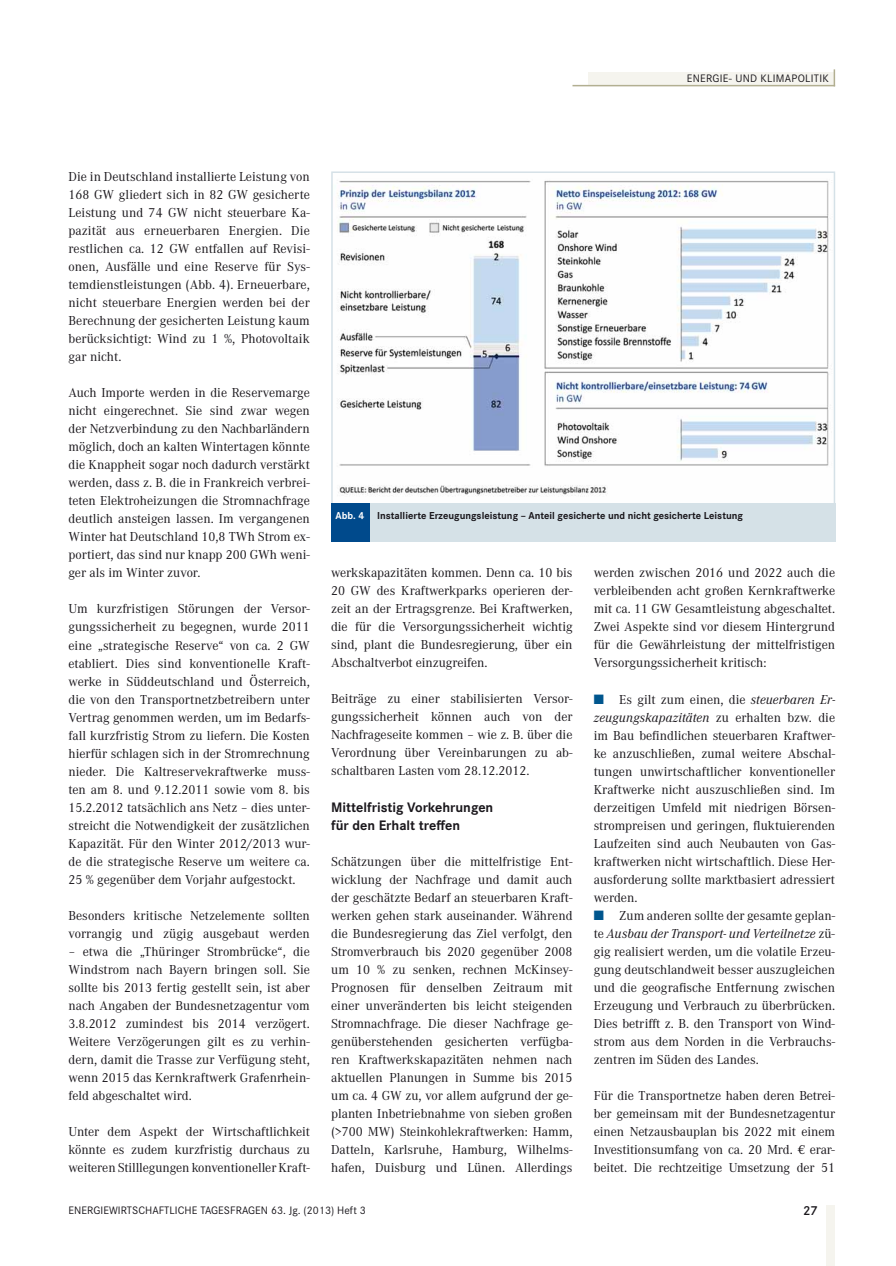
<style>
.page{position:relative;width:896px;height:1266px;background:#fff}
.page>*{position:absolute;margin:0;border:0;box-sizing:border-box;transform-origin:0 0}
.t1{font:700 14.25px/18px "Corporate S";color:#1a171c}
.t2{font:13.5px/18px "Corporate A";color:#1a171c;text-align:justify}
.t3{font:600 13.5px "Corporate S";color:#1a171c}
.t4{font:11.25px "Corporate S";letter-spacing:.005em;color:#1a171c}
.t5{font:11.25px "Corporate S";letter-spacing:.025em;color:#1a171c}
.t6{font:700 10.5px "Corporate S";color:#1a171c}
.s1{color:#fff}
.s2{font-style:italic}
</style>
<div class="page">
<div style="left:588px;top:72px;width:247px;height:13px;background:#f5f4ee"></div>
<hr style="left:572px;top:85px;width:263px;height:1px;background:#b2af91">
<svg style="left:833px;top:69px;width:2px;height:16px"></svg>
<div style="left:826px;top:1205px;width:9px;height:60px;background:#f5f4ee"></div>
<img style="left:337px;top:180px;width:492px;height:316px">
<div style="left:332px;top:503px;width:503px;height:38px;background:#d5e1e7"></div>
<div style="left:331px;top:503px;width:38px;height:38px;background:#004a8c"></div>
<p class="t5" style="left:686px;top:74px;width:143px">ENERGIE- UND KLIMAPOLITIK</p>
<p class="t2" style="left:68px;top:169px;width:243px">Die in Deutschland installierte Leistung von 168 GW gliedert sich in 82 GW gesicherte Leistung und 74 GW nicht steuerbare Ka&shy;pazität aus erneuerbaren Energien. Die restlichen ca. 12 GW entfallen auf Revisi&shy;onen, Ausfälle und eine Reserve für Sys&shy;temdienstleistungen (Abb. 4). Erneuerbare, nicht steuerbare Energien werden bei der Berechnung der gesicherten Leistung kaum berücksichtigt: Wind zu 1 %, Photovoltaik gar nicht.</p>
<p class="t2" style="left:68px;top:385px;width:243px">Auch Importe werden in die Reservemarge nicht eingerechnet. Sie sind zwar wegen der Netzverbindung zu den Nachbarländern möglich, doch an kalten Wintertagen könnte die Knappheit sogar noch dadurch verstärkt werden, dass z. B. die in Frankreich verbrei&shy;teten Elektroheizungen die Stromnachfrage deutlich ansteigen lassen. Im vergangenen Winter hat Deutschland 10,8 TWh Strom ex&shy;portiert, das sind nur knapp 200 GWh weni&shy;ger als im Winter zuvor.</p>
<p class="t2" style="left:68px;top:601px;width:243px">Um kurzfristigen Störungen der Versor&shy;gungssicherheit zu begegnen, wurde 2011 eine „strategische Reserve“ von ca. 2 GW etabliert. Dies sind konventionelle Kraft&shy;werke in Süddeutschland und Österreich, die von den Transportnetzbetreibern unter Vertrag genommen werden, um im Bedarfs&shy;fall kurzfristig Strom zu liefern. Die Kosten hierfür schlagen sich in der Stromrechnung nieder. Die Kaltreservekraftwerke muss&shy;ten am 8. und 9.12.2011 sowie vom 8. bis 15.2.2012 tatsächlich ans Netz – dies unter&shy;streicht die Notwendigkeit der zusätzlichen Kapazität. Für den Winter 2012/2013 wur&shy;de die strategische Reserve um weitere ca.<br>25 % gegenüber dem Vorjahr aufgestockt.</p>
<p class="t2" style="left:68px;top:907px;width:243px">Besonders kritische Netzelemente sollten vorrangig und zügig ausgebaut werden</p>
<p class="t2" style="left:68px;top:943px;width:243px">– etwa die „Thüringer Strombrücke“, die Windstrom nach Bayern bringen soll. Sie sollte bis 2013 fertig gestellt sein, ist aber nach Angaben der Bundesnetzagentur vom 3.8.2012 zumindest bis 2014 verzögert.<br>Weitere Verzögerungen gilt es zu verhin&shy;dern, damit die Trasse zur Verfügung steht, wenn 2015 das Kernkraftwerk Grafenrhein&shy;feld abgeschaltet wird.</p>
<p class="t2" style="left:68px;top:1123px;width:243px">Unter dem Aspekt der Wirtschaftlichkeit könnte es zudem kurzfristig durchaus zu weiteren Stilllegungen konventioneller Kraft-</p>
<p class="t6" style="left:335px;top:511px;width:409px"><span class="s1">Abb. 4</span> Installierte Erzeugungsleistung – Anteil gesicherte und nicht gesicherte Leistung</p>
<p class="t2" style="left:331px;top:565px;width:243px">werkskapazitäten kommen. Denn ca. 10 bis 20 GW des Kraftwerkparks operieren der&shy;zeit an der Ertragsgrenze. Bei Kraftwerken, die für die Versorgungssicherheit wichtig sind, plant die Bundesregierung, über ein Abschaltverbot einzugreifen.</p>
<p class="t2" style="left:331px;top:691px;width:243px">Beiträge zu einer stabilisierten Versor&shy;gungssicherheit können auch von der Nachfrageseite kommen – wie z. B. über die Verordnung über Vereinbarungen zu ab&shy;schaltbaren Lasten vom 28.12.2012.</p>
<p class="t1" style="left:331px;top:799px;width:164px">Mittelfristig Vorkehrungen für den Erhalt treffen</p>
<p class="t2" style="left:331px;top:853px;width:243px">Schätzungen über die mittelfristige Ent&shy;wicklung der Nachfrage und damit auch der geschätzte Bedarf an steuerbaren Kraft&shy;werken gehen stark auseinander. Während die Bundesregierung das Ziel verfolgt, den Stromverbrauch bis 2020 gegenüber 2008 um 10 % zu senken, rechnen McKinsey-Prognosen für denselben Zeitraum mit einer unveränderten bis leicht steigenden Stromnachfrage. Die dieser Nachfrage ge&shy;genüberstehenden gesicherten verfügba&shy;ren Kraftwerkskapazitäten nehmen nach aktuellen Planungen in Summe bis 2015 um ca. 4 GW zu, vor allem aufgrund der ge&shy;planten Inbetriebnahme von sieben großen (&gt;700 MW) Steinkohlekraftwerken: Hamm, Datteln, Karlsruhe, Hamburg, Wilhelms&shy;hafen, Duisburg und Lünen. Allerdings</p>
<p class="t2" style="left:593px;top:565px;width:243px">werden zwischen 2016 und 2022 auch die verbleibenden acht großen Kernkraftwerke mit ca. 11 GW Gesamtleistung abgeschaltet.<br>Zwei Aspekte sind vor diesem Hintergrund für die Gewährleistung der mittelfristigen Versorgungssicherheit kritisch:</p>
<p class="t2" style="left:593px;top:691px;width:243px;text-indent:26px">Es gilt zum einen, die <span class="s2">steuerbaren Er&shy;zeugungskapazitäten</span> zu erhalten bzw. die im Bau befindlichen steuerbaren Kraftwer&shy;ke anzuschließen, zumal weitere Abschal&shy;tungen unwirtschaftlicher konventioneller Kraftwerke nicht auszuschließen sind. Im derzeitigen Umfeld mit niedrigen Börsen&shy;strompreisen und geringen, fluktuierenden Laufzeiten sind auch Neubauten von Gas&shy;kraftwerken nicht wirtschaftlich. Diese Her&shy;ausforderung sollte marktbasiert adressiert werden.</p>
<p class="t2" style="left:593px;top:907px;width:243px;text-indent:26px">Zum anderen sollte der gesamte geplan&shy;te <span class="s2">Ausbau der Transport- und Verteilnetze</span> zü&shy;gig realisiert werden, um die volatile Erzeu&shy;gung deutschlandweit besser auszugleichen und die geografische Entfernung zwischen Erzeugung und Verbrauch zu überbrücken.<br>Dies betrifft z. B. den Transport von Wind&shy;strom aus dem Norden in die Verbrauchs&shy;zentren im Süden des Landes.</p>
<p class="t2" style="left:593px;top:1087px;width:243px">Für die Transportnetze haben deren Betrei&shy;ber gemeinsam mit der Bundesnetzagentur einen Netzausbauplan bis 2022 mit einem Investitionsumfang von ca. 20 Mrd. € erar&shy;beitet. Die rechtzeitige Umsetzung der 51</p>
<p class="t4" style="left:68px;top:1205px;width:299px">ENERGIEWIRTSCHAFTLICHE TAGESFRAGEN 63. Jg. (2013) Heft 3</p>
<p class="t3" style="left:803px;top:1205px;width:16px">27</p>
</div>
